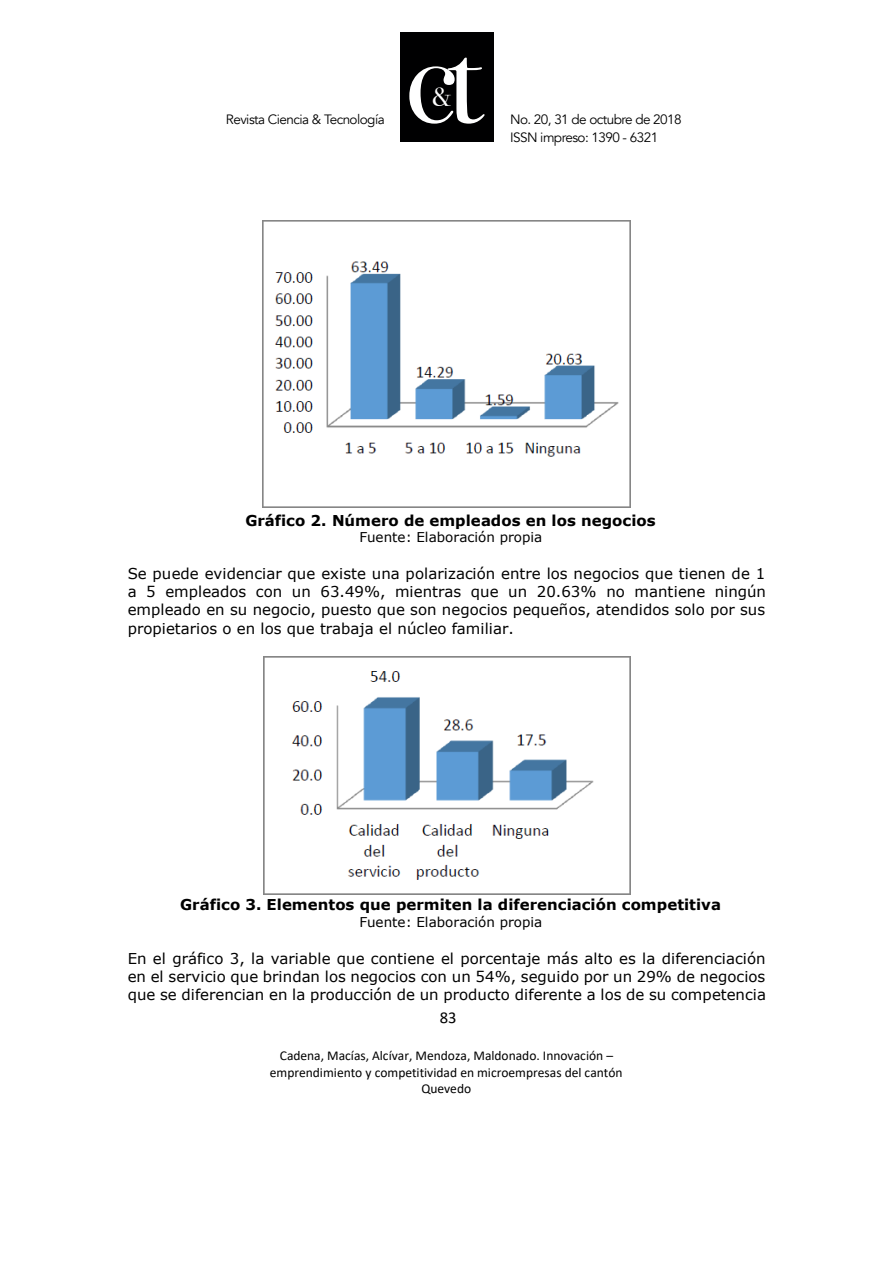
<style>
.page{position:relative;width:894px;height:1264px;background:#fff}
.page>*{position:absolute;margin:0;border:0;box-sizing:border-box;transform-origin:0 0}
.t1{font:26.4px "Bodoni Svty Two OSITCTT";color:#fff}
.t2{font:16.5px "Calibri";color:#000}
.t3{font:15px/18.3px "Verdana";color:#000;text-align:justify}
.t4{font:700 15px "Verdana";color:#000}
.t5{font:13.5px/16.4px "Calibri";color:#000;text-align:center}
.t6{font:13.5px "Avenir";letter-spacing:-.04em;color:#000001}
.t7{font:13.5px "Verdana";color:#000}
</style>
<div class="page">
<img style="left:264px;top:656px;width:366px;height:238px">
<img style="left:262px;top:220px;width:368px;height:288px">
<div style="left:400px;top:33px;width:93px;height:109px;background:#000001"></div>
<svg style="left:409px;top:58px;width:75px;height:66px"></svg>
<p class="t6" style="left:226px;top:111px;width:160px">Revista Ciencia &amp; Tecnología</p>
<h1 class="t1" style="left:432px;top:81px;width:21px">&amp;</h1>
<p class="t6" style="left:510px;top:111px;width:173px">No. 20, 31 de octubre de 2018</p>
<p class="t6" style="left:510px;top:129px;width:149px">ISSN impreso: 1390 - 6321</p>
<p class="t4" style="left:245px;top:509px;width:412px">Gráfico 2. Número de empleados en los negocios</p>
<p class="t7" style="left:359px;top:528px;width:184px">Fuente: Elaboración propia</p>
<p class="t3" style="left:128px;top:564px;width:639px">Se puede evidenciar que existe una polarización entre los negocios que tienen de 1 a 5 empleados con un 63.49%, mientras que un 20.63% no mantiene ningún empleado en su negocio, puesto que son negocios pequeños, atendidos solo por sus propietarios o en los que trabaja el núcleo familiar.</p>
<p class="t4" style="left:180px;top:893px;width:542px">Gráfico 3. Elementos que permiten la diferenciación competitiva</p>
<p class="t7" style="left:359px;top:912px;width:184px">Fuente: Elaboración propia</p>
<p class="t3" style="left:128px;top:948px;width:639px">En el gráfico 3, la variable que contiene el porcentaje más alto es la diferenciación en el servicio que brindan los negocios con un 54%, seguido por un 29% de negocios que se diferencian en la producción de un producto diferente a los de su competencia</p>
<p class="t2" style="left:439px;top:1006px;width:18px">83</p>
<p class="t5" style="left:270px;top:1047px;width:354px">Cadena, Macías, Alcívar, Mendoza, Maldonado. Innovación – emprendimiento y competitividad en microempresas del cantón<br>Quevedo</p>
</div>
